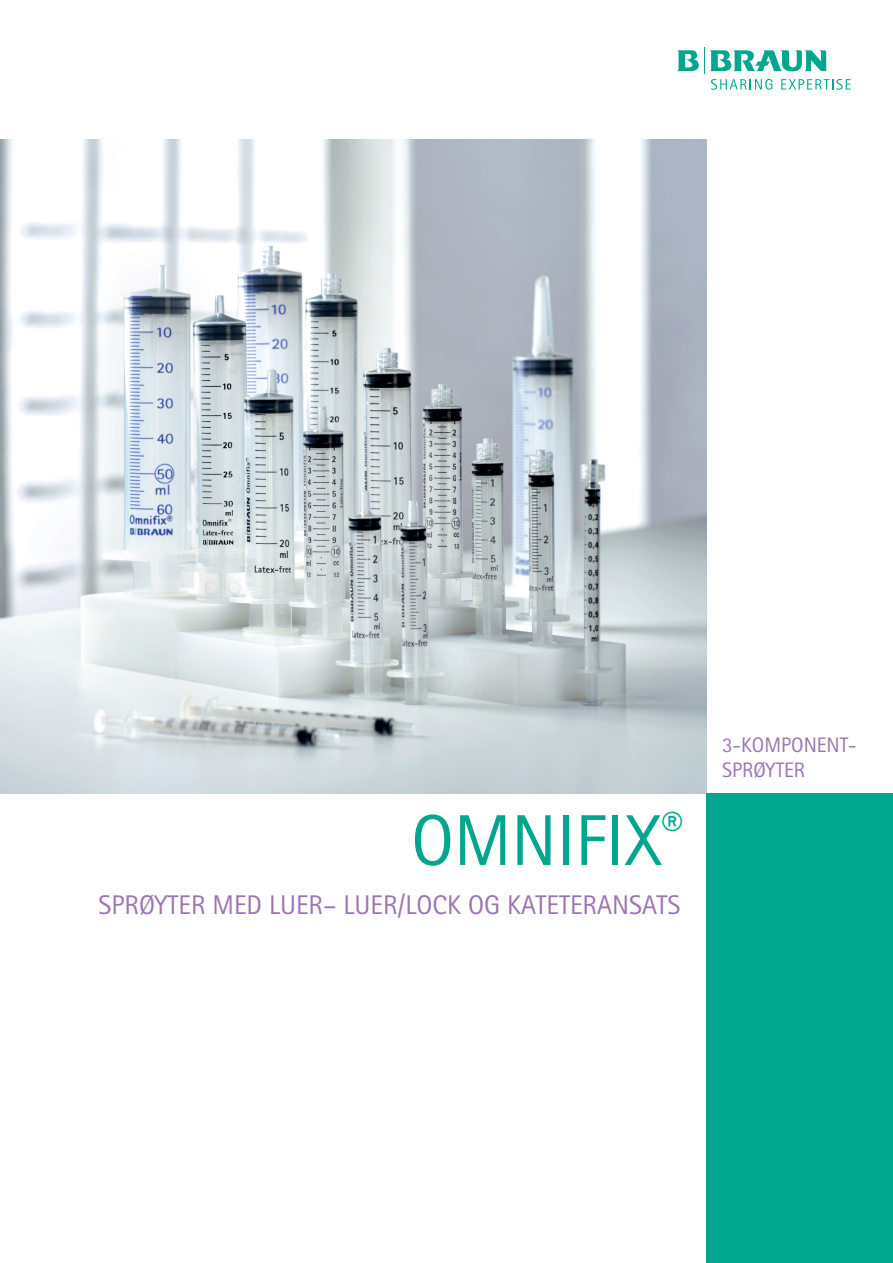
<style>
.page{position:relative;width:893px;height:1263px;background:#fff}
.page>*{position:absolute;margin:0;border:0;box-sizing:border-box;transform-origin:0 0}
.t1{font:72px "Rotis Sans Serif Pro";color:#00a78e}
.t2{font:27px "Rotis Sans Serif Pro";color:#9b75b3}
._02_Variable_cover_s{font:21px/25.5px "Rotis Sans Serif Pro";color:#9b75b3}
</style>
<div class="page">
<svg style="left:677px;top:47px;width:174px;height:43px"></svg>
<img style="left:0;top:139px;width:706px;height:654px">
<div style="left:706px;top:793px;width:187px;height:470px;background:#00a78e"></div>
<p class="t1" style="left:411px;top:798px;width:273px">OMNIFIX<sup>®</sup></p>
<p class="t2" style="left:99px;top:889px;width:583px">SPRØYTER MED LUER– LUER/LOCK OG KATETERANSATS</p>
<p class="_02_Variable_cover_s" style="left:722px;top:732px;width:136px">3-KOMPONENT-<br>SPRØYTER</p>
</div>
